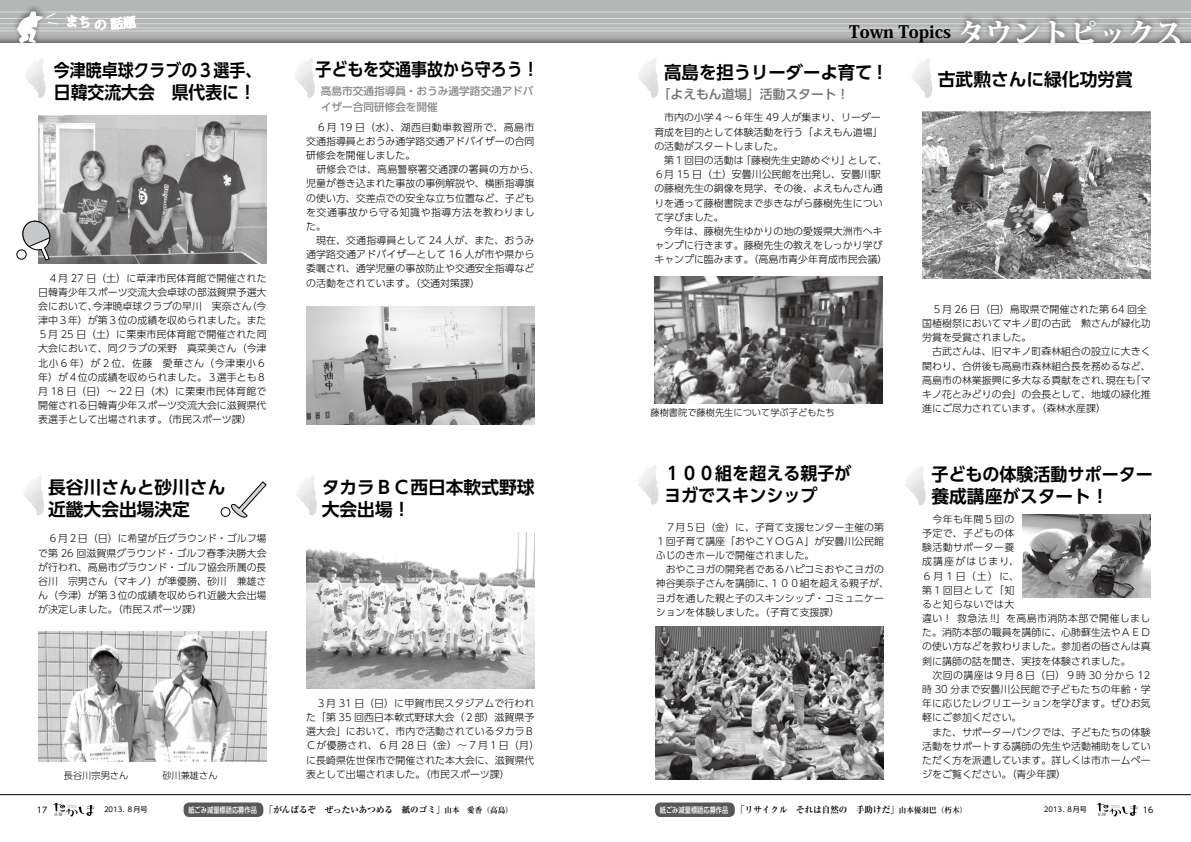
<style>
.page{position:relative;width:1191px;height:842px;background:#fff}
.page>*{position:absolute;margin:0;border:0;box-sizing:border-box;transform-origin:0 0}
.t1{font:700 17.7px/22px "UD Shin Go Pro De";color:#000}
.t2{font:700 17.7px/22px "UD Shin Go Pro De";color:#000;scale:.96 1}
.t3{font:700 17.7px/22px "UD Shin Go Pro De";color:#000;scale:.9 1}
.t4{font:800 17px "Koz Min Pro";color:#000}
.t5{font:500 12.8px "UD Shin Go Pro";color:#727171}
.t6{font:500 10.6px/15.6px "UD Shin Go Pro";color:#898989}
.t7{font:300 9.9px/14.2px "UD Shin Go Pro";color:#000}
.t8{font:300 9.2px "UD Shin Go Pro";color:#000}
.t9{font:700 expanded 9px "Ryumin Pro";color:#000;scale:.95 1}
.t10{font:8px "UD Shin Go Pro";color:#000}
.t11{font:7px "UD Shin Go Pro";color:#000}
.s1{font-size:28.3px;color:#fff}
.s2{font-family:"UD Shin Go Pro";font-weight:500;font-stretch:normal;font-size:7.8px;color:#fff}
.s3{font-stretch:normal;font-size:8px}
</style>
<div class="page">
<svg style="left:0;top:0;width:1191px;height:47px;background:#b2b3b3"></svg>
<hr style="left:0;top:12px;width:1191px;height:1px;background:#dcdddd">
<hr style="left:0;top:18px;width:1191px;height:1px;background:#dcdddd">
<hr style="left:0;top:23px;width:1191px;height:1px;background:#dcdddd">
<hr style="left:0;top:28px;width:1191px;height:1px;background:#dcdddd">
<hr style="left:0;top:31px;width:1191px;height:1px;background:#dcdddd">
<div style="left:0;top:44px;width:1191px;height:798px;background:#fff"></div>
<svg style="left:67px;top:15px;width:69px;height:15px"></svg>
<div style="left:955px;top:12px;width:229px;height:36px;background:#000;opacity:.46"></div>
<div style="left:11px;top:3px;width:36px;height:44px;background:#000;opacity:.42"></div>
<svg style="left:16px;top:11px;width:42px;height:34px"></svg>
<hr style="left:0;top:794px;width:1191px;height:1px;background:#000">
<svg style="left:912px;top:58px;width:20px;height:40px"></svg>
<img style="left:922px;top:111px;width:228px;height:168px">
<svg style="left:638px;top:58px;width:20px;height:40px"></svg>
<img style="left:654px;top:276px;width:228px;height:128px">
<img style="left:38px;top:632px;width:228px;height:130px">
<svg style="left:23px;top:475px;width:21px;height:40px"></svg>
<img style="left:38px;top:116px;width:228px;height:148px">
<svg style="left:25px;top:58px;width:20px;height:40px"></svg>
<svg style="left:296px;top:476px;width:21px;height:39px"></svg>
<svg style="left:294px;top:58px;width:21px;height:40px"></svg>
<img style="left:306px;top:307px;width:228px;height:117px">
<img style="left:306px;top:533px;width:228px;height:156px">
<div style="left:17px;top:250px;width:9px;height:9px;background:#f5f5f6;border-radius:50%"></div>
<div style="left:16px;top:249px;width:11px;height:11px;border:1px solid #000;border-radius:50%"></div>
<svg style="left:22px;top:221px;width:29px;height:42px"></svg>
<div style="left:221px;top:507px;width:9px;height:10px;border:1px solid #000;border-radius:50%"></div>
<svg style="left:230px;top:481px;width:37px;height:37px"></svg>
<div style="left:184px;top:802px;width:79px;height:15px;background:#595757;border-radius:6px"></div>
<svg style="left:53px;top:803px;width:42px;height:13px"></svg>
<div style="left:655px;top:802px;width:80px;height:15px;background:#595757;border-radius:6px"></div>
<svg style="left:1096px;top:803px;width:42px;height:13px"></svg>
<svg style="left:905px;top:466px;width:20px;height:39px"></svg>
<img style="left:1022px;top:514px;width:128px;height:84px">
<svg style="left:638px;top:465px;width:20px;height:40px"></svg>
<img style="left:655px;top:627px;width:228px;height:152px">
<h1 class="t3" style="left:54px;top:58px;width:232px">今津暁卓球クラブの３選手、日韓交流大会 県代表に！</h1>
<p class="t7" style="left:38px;top:270px;width:230px;text-align:justify">　４月 27 日（土）に草津市民体育館で開催された日韓青少年スポーツ交流大会卓球の部滋賀県予選大会において、今津暁卓球クラブの早川　実奈さん（今津中３年）が第３位の成績を収められました。また５月 25 日（土）に栗東市民体育館で開催された同大会において、同クラブの釆野　真菜美さん（今津北小６年）が２位、佐藤　愛華さん（今津東小６年）が４位の成績を収められました。３選手とも８月 18 日（日）～ 22 日（木）に栗東市民体育館で開催される日韓青少年スポーツ交流大会に滋賀県代表選手として出場されます。（市民スポーツ課）</p>
<h1 class="t1" style="left:48px;top:476px;width:179px">長谷川さんと砂川さん近畿大会出場決定</h1>
<p class="t7" style="left:38px;top:531px;width:230px;text-align:justify">　６月２日（日）に希望が丘グラウンド・ゴルフ場で第 26 回滋賀県グラウンド・ゴルフ春季決勝大会が行われ、高島市グラウンド・ゴルフ協会所属の長谷川　宗男さん（マキノ）が準優勝、砂川　兼雄さん（今津）が第３位の成績を収められ近畿大会出場が決定しました。（市民スポーツ課）</p>
<p class="t8" style="left:64px;top:767px;width:66px">長谷川宗男さん</p>
<p class="t8" style="left:162px;top:767px;width:57px">砂川兼雄さん</p>
<h1 class="t3" style="left:315px;top:58px;width:250px">子どもを交通事故から守ろう！</h1>
<p class="t6" style="left:321px;top:83px;width:214px">高島市交通指導員・おうみ通学路交通アドバイザー合同研修会を開催</p>
<p class="t7" style="left:306px;top:119px;width:235px">　６月 19 日（水）、湖西自動車教習所で、高島市交通指導員とおうみ通学路交通アドバイザーの合同研修会を開催しました。<br>　研修会では、高島警察署交通課の署員の方から、児童が巻き込まれた事故の事例解説や、横断指導旗の使い方、交差点での安全な立ち位置など、子どもを交通事故から守る知識や指導方法を教わりました。<br>　現在、交通指導員として 24 人が、また、おうみ通学路交通アドバイザーとして 16 人が市や県から委嘱され、通学児童の事故防止や交通安全指導などの活動をされています。（交通対策課）</p>
<h1 class="t1" style="left:322px;top:476px;width:214px">タカラＢＣ西日本軟式野球大会出場！</h1>
<p class="t7" style="left:306px;top:696px;width:235px">　３月 31 日（日）に甲賀市民スタジアムで行われた「第 35 回西日本軟式野球大会（２部）滋賀県予選大会」において、市内で活動されているタカラＢ<br>Ｃが優勝され、６月 28 日（金）～７月１日（月）に長崎県佐世保市で開催された本大会に、滋賀県代表として出場されました。（市民スポーツ課）</p>
<h2 class="t4" style="left:849px;top:20px;width:335px">Town Topics <span class="s1">タウントピックス</span></h2>
<h1 class="t1" style="left:664px;top:60px;width:219px">高島を担うリーダーよ育て !</h1>
<p class="t5" style="left:658px;top:83px;width:193px">「よえもん道場」活動スタート！</p>
<p class="t7" style="left:654px;top:110px;width:235px">　市内の小学４～６年生 49 人が集まり、リーダー育成を目的として体験活動を行う「よえもん道場」の活動がスタートしました。<br>　第１回目の活動は「藤樹先生史跡めぐり」として、<br>６月 15 日（土）安曇川公民館を出発し、安曇川駅の藤樹先生の銅像を見学、その後、よえもんさん通りを通って藤樹書院まで歩きながら藤樹先生について学びました。<br>　今年は、藤樹先生ゆかりの地の愛媛県大洲市へキャンプに行きます。藤樹先生の教えをしっかり学びキャンプに臨みます。（高島市青少年育成市民会議）</p>
<p class="t8" style="left:650px;top:405px;width:186px">藤樹書院で藤樹先生について学ぶ子どもたち</p>
<h1 class="t2" style="left:664px;top:462px;width:196px">１００組を超える親子がヨガでスキンシップ</h1>
<p class="t7" style="left:656px;top:519px;width:235px">　７月５日（金）に、子育て支援センター主催の第<br>１回子育て講座「おやこＹＯＧＡ」が安曇川公民館ふじのきホールで開催されました。<br>　おやこヨガの開発者であるハピコミおやこヨガの神谷美奈子さんを講師に、１００組を超える親子が、ヨガを通した親と子のスキンシップ・コミュニケーションを体験しました。（子育て支援課）</p>
<h1 class="t1" style="left:938px;top:68px;width:196px">古武勲さんに緑化功労賞</h1>
<p class="t7" style="left:922px;top:302px;width:230px">　５月 26 日（日）鳥取県で開催された第 64 回全国植樹祭においてマキノ町の古武　勲さんが緑化功労賞を受賞されました。<br>　古武さんは、旧マキノ町森林組合の設立に大きく関わり、合併後も高島市森林組合長を務めるなど、高島市の林業振興に多大なる貢献をされ、現在も「マキノ花とみどりの会」の会長として、地域の緑化推進にご尽力されています。（森林水産課）</p>
<h1 class="t2" style="left:931px;top:462px;width:232px">子どもの体験活動サポーター養成講座がスタート！</h1>
<p class="t7" style="left:922px;top:512px;width:230px">　今年も年間５回の<br>予定で、子どもの体<br>験活動サポーター養<br>成講座がはじまり、<br>６月１日（土）に、<br>第１回目として「知<br>ると知らないでは大<br>違い！ 救急法 !!」を高島市消防本部で開催しました。消防本部の職員を講師に、心肺蘇生法やＡＥＤの使い方などを教わりました。参加者の皆さんは真剣に講師の話を聞き、実技を体験されました。<br>　次回の講座は９月８日（日）９時 30 分から 12時 30 分まで安曇川公民館で子どもたちの年齢・学年に応じたレクリエーションを学びます。ぜひお気軽にご参加ください。<br>　また、サポーターバンクでは、子どもたちの体験活動をサポートする講師の先生や活動補助をしていただく方を派遣しています。詳しくは市ホームページをご覧ください。（青少年課）</p>
<p class="t10" style="left:37px;top:803px;width:12px">17</p>
<p class="t11" style="left:104px;top:804px;width:45px">2013. ８月号</p>
<p class="t9" style="left:188px;top:803px;width:343px"><span class="s2">紙ごみ減量標語応募作品</span> 「がんばるぞ　ぜったいあつめる　紙のゴミ」<span class="s3">山本　愛香（高島）</span></p>
<p class="t9" style="left:660px;top:803px;width:325px"><span class="s2">紙ごみ減量標語応募作品</span> 「リサイクル　それは自然の　手助けだ」<span class="s3">山本優羽巴（朽木）</span></p>
<p class="t11" style="left:1043px;top:804px;width:45px">2013. ８月号</p>
<p class="t10" style="left:1142px;top:803px;width:12px">16</p>
</div>
